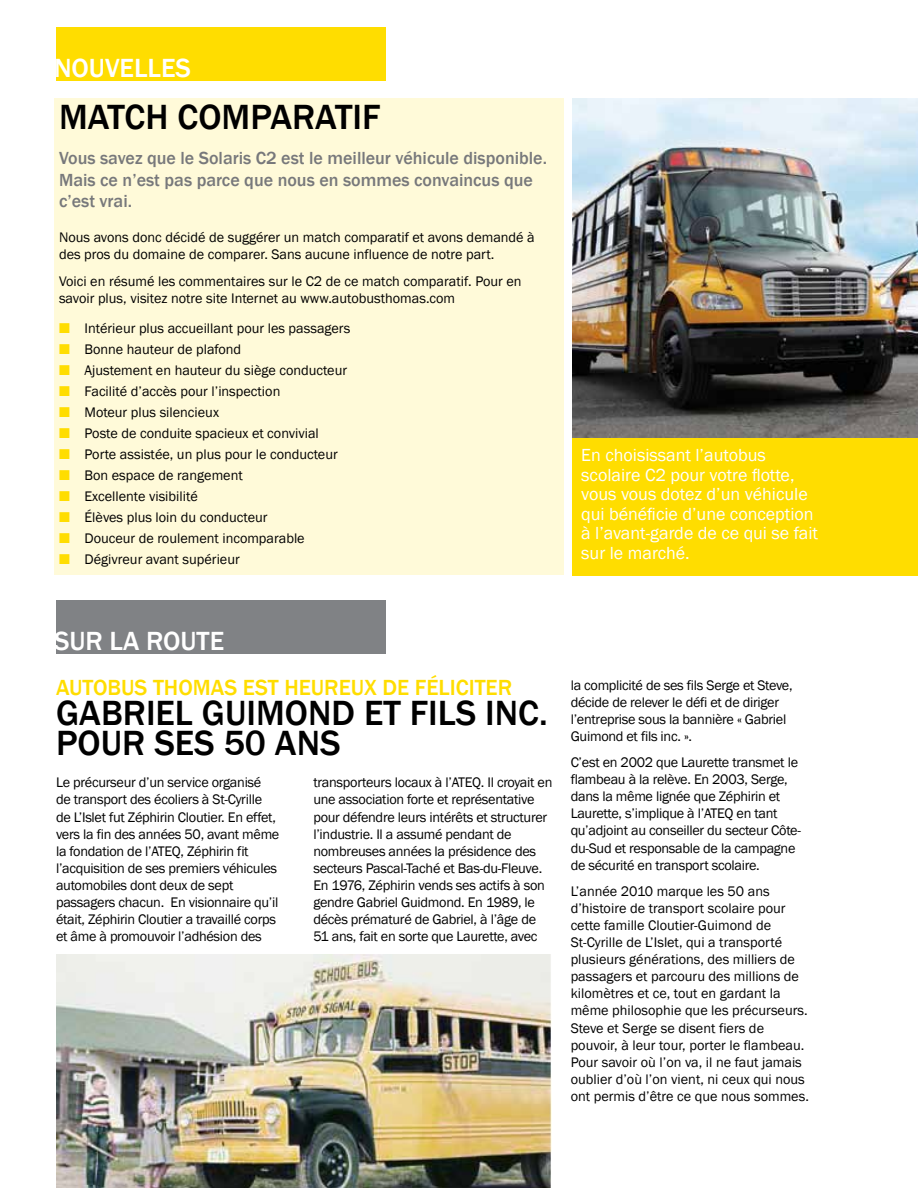
<style>
.page{position:relative;width:918px;height:1188px;background:#fff}
.page>*{position:absolute;margin:0;border:0;box-sizing:border-box;transform-origin:0 0}
.t1{font:500 36px/30px "Franklin Gothic";color:#000}
.t2{font:500 27px "Franklin Gothic";color:#fff}
.t3{font:500 22.5px "Franklin Gothic";color:#fd0}
.t4{font:18px/19.5px "Franklin Gothic";color:#fff}
.t5{font:500 18px/21.6px "Franklin Gothic";color:#77787b}
.t6{font:14.25px/17.1px "Franklin Gothic";letter-spacing:-.02em;color:#000}
.t7{font:14.25px/17.1px "Franklin Gothic";color:#000}
.s1{color:#fd0}
</style>
<div class="page">
<img style="left:56px;top:955px;width:496px;height:233px">
<div style="left:54px;top:98px;width:510px;height:476px;background:#fffad9"></div>
<div style="left:56px;top:27px;width:330px;height:54px;background:#fd0"></div>
<div style="left:56px;top:600px;width:330px;height:54px;background:#808285"></div>
<img style="left:572px;top:98px;width:346px;height:340px">
<div style="left:572px;top:438px;width:346px;height:137px;background:#fd0"></div>
<h2 class="t2" style="left:54px;top:52px;width:138px">nouvelles</h2>
<h1 class="t1" style="left:59px;top:102px;width:323px">Match comparatif</h1>
<p class="t5" style="left:59px;top:147px;width:490px">Vous savez que le Solaris C2 est le meilleur véhicule disponible.<br>Mais ce n’est pas parce que nous en sommes convaincus que c’est vrai.</p>
<p class="t7" style="left:59px;top:229px;width:477px">Nous avons donc décidé de suggérer un match comparatif et avons demandé à des pros du domaine de comparer. Sans aucune influence de notre part.</p>
<p class="t7" style="left:59px;top:273px;width:464px">Voici en résumé les commentaires sur le C2 de ce match comparatif. Pour en savoir plus, visitez notre site Internet au www.autobusthomas.com</p>
<p class="t7" style="left:59px;top:320px;width:293px"><span class="s1">■</span> Intérieur plus accueillant pour les passagers</p>
<p class="t7" style="left:59px;top:341px;width:184px"><span class="s1">■</span> Bonne hauteur de plafond</p>
<p class="t7" style="left:59px;top:362px;width:290px"><span class="s1">■</span> Ajustement en hauteur du siège conducteur</p>
<p class="t7" style="left:59px;top:383px;width:223px"><span class="s1">■</span> Facilité d’accès pour l’inspection</p>
<p class="t7" style="left:59px;top:404px;width:162px"><span class="s1">■</span> Moteur plus silencieux</p>
<p class="t7" style="left:59px;top:425px;width:261px"><span class="s1">■</span> Poste de conduite spacieux et convivial</p>
<p class="t7" style="left:59px;top:446px;width:280px"><span class="s1">■</span> Porte assistée, un plus pour le conducteur</p>
<p class="t7" style="left:59px;top:467px;width:185px"><span class="s1">■</span> Bon espace de rangement</p>
<p class="t7" style="left:59px;top:488px;width:140px"><span class="s1">■</span> Excellente visibilité</p>
<p class="t7" style="left:59px;top:509px;width:210px"><span class="s1">■</span> Élèves plus loin du conducteur</p>
<p class="t7" style="left:59px;top:530px;width:247px"><span class="s1">■</span> Douceur de roulement incomparable</p>
<p class="t7" style="left:59px;top:551px;width:182px"><span class="s1">■</span> Dégivreur avant supérieur</p>
<p class="t4" style="left:581px;top:446px;width:238px">En choisissant l’autobus scolaire C2 pour votre flotte, vous vous dotez d’un véhicule qui bénéficie d’une conception à l’avant-garde de ce qui se fait sur le marché.</p>
<h2 class="t2" style="left:54px;top:625px;width:172px">sur la route</h2>
<h3 class="t3" style="left:56px;top:674px;width:458px">Autobus Thomas est heureux de féliciter</h3>
<h1 class="t1" style="left:56px;top:699px;width:493px">Gabriel Guimond et fils inc. pour ses 50 ans</h1>
<p class="t6" style="left:56px;top:774px;width:225px">Le précurseur d’un service organisé de transport des écoliers à St-Cyrille de L’Islet fut Zéphirin Cloutier. En effet, vers la fin des années 50, avant même la fondation de l’ATEQ, Zéphirin fit l’acquisition de ses premiers véhicules automobiles dont deux de sept passagers chacun. En visionnaire qu’il était, Zéphirin Cloutier a travaillé corps et âme à promouvoir l’adhésion des</p>
<p class="t6" style="left:313px;top:774px;width:241px">transporteurs locaux à l’ATEQ. Il croyait en une association forte et représentative pour défendre leurs intérêts et structurer l’industrie. Il a assumé pendant de nombreuses années la présidence des secteurs Pascal-Taché et Bas-du-Fleuve.<br>En 1976, Zéphirin vends ses actifs à son gendre Gabriel Guidmond. En 1989, le décès prématuré de Gabriel, à l’âge de 51 ans, fait en sorte que Laurette, avec</p>
<p class="t6" style="left:571px;top:677px;width:223px">la complicité de ses fils Serge et Steve, décide de relever le défi et de diriger l’entreprise sous la bannière « Gabriel Guimond et fils inc. ».</p>
<p class="t6" style="left:571px;top:754px;width:229px">C’est en 2002 que Laurette transmet le flambeau à la relève. En 2003, Serge, dans la même lignée que Zéphirin et Laurette, s’implique à l’ATEQ</p>
<p class="t6" style="left:571px;top:805px;width:232px;text-indent:166px">en tant qu’adjoint au conseiller du secteur Côte&shy;du-Sud et responsable de la campagne de sécurité en transport scolaire.</p>
<p class="t7" style="left:571px;top:883px;width:240px">L’année 2010 marque les 50 ans d’histoire de transport scolaire pour cette famille Cloutier-Guimond de St-Cyrille de L’Islet, qui a transporté plusieurs générations, des milliers de passagers et parcouru des millions de kilomètres et ce, tout en gardant la même philosophie que les précurseurs.<br>Steve et Serge se disent fiers de pouvoir, à leur tour, porter le flambeau.<br>Pour savoir où l’on va, il ne faut jamais oublier d’où l’on vient, ni ceux qui nous ont permis d’être ce que nous sommes.</p>
</div>
